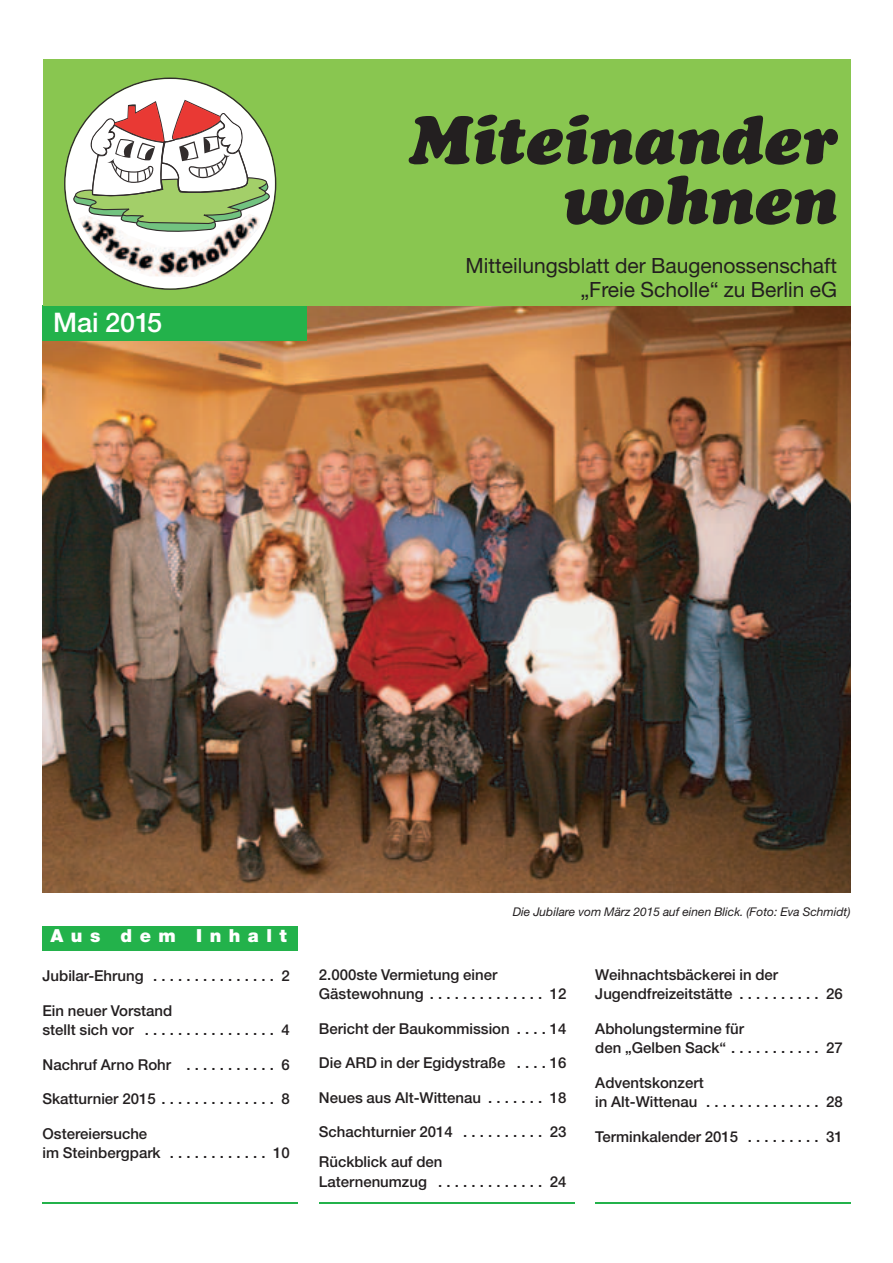
<style>
.page{position:relative;width:893px;height:1263px;background:#fff}
.page>*{position:absolute;margin:0;border:0;box-sizing:border-box;transform-origin:0 0}
.t1{font:italic 900 67.5px/60px "Cooper";color:#231f20;text-align:right}
.t2{font:500 27px "Helvetica Neue LT Std";color:#fff}
.t3{font:21px/24px "Helvetica Neue LT Std";color:#231f20;text-align:right}
.t4{font:900 18px "Helvetica Neue LT Std";letter-spacing:.415em;color:#fff}
.t5{font:500 15px/19.5px "Helvetica Neue LT Std";color:#231f20}
.t6{font:italic 12px "Helvetica Neue LT Std";color:#231f20}
</style>
<div class="page">
<img style="left:43px;top:306px;width:807px;height:586px">
<div style="left:43px;top:926px;width:255px;height:24px;background:#23b24b"></div>
<hr style="left:43px;top:1202px;width:255px;height:1px;background:#23b24b">
<hr style="left:319px;top:1202px;width:255px;height:1px;background:#23b24b">
<hr style="left:595px;top:1202px;width:255px;height:1px;background:#23b24b">
<div style="left:43px;top:306px;width:264px;height:35px;background:#23b24b"></div>
<div style="left:43px;top:60px;width:807px;height:246px;background:#89c650"></div>
<svg style="left:64px;top:78px;width:213px;height:212px"></svg>
<img style="left:78px;top:214px;width:182px;height:63px">
<h2 class="t2" style="left:53px;top:313px;width:111px">Mai 2015</h2>
<h1 class="t1" style="left:409px;top:116px;width:429px">Miteinander wohnen</h1>
<h3 class="t3" style="left:466px;top:256px;width:373px">Mitteilungsblatt der Baugenossenschaft „Freie Scholle“ zu Berlin eG</h3>
<p class="t4" style="left:50px;top:929px;width:238px">Aus dem Inhalt</p>
<p class="t5" style="left:43px;top:968px;width:249px">Jubilar-Ehrung . . . . . . . . . . . . . . . 2</p>
<p class="t5" style="left:43px;top:1002px;width:249px">Ein neuer Vorstand<br>stellt sich vor . . . . . . . . . . . . . . . . 4</p>
<p class="t5" style="left:43px;top:1056px;width:249px">Nachruf Arno Rohr . . . . . . . . . . . 6</p>
<p class="t5" style="left:43px;top:1091px;width:249px">Skatturnier 2015 . . . . . . . . . . . . . . 8</p>
<p class="t5" style="left:43px;top:1125px;width:249px">Ostereiersuche<br>im Steinbergpark . . . . . . . . . . . . 10</p>
<p class="t6" style="left:513px;top:907px;width:339px">Die Jubilare vom März 2015 auf einen Blick. (Foto: Eva Schmidt)</p>
<p class="t5" style="left:319px;top:966px;width:249px">2.000ste Vermietung einer<br>Gästewohnung . . . . . . . . . . . . . . 12</p>
<p class="t5" style="left:319px;top:1020px;width:249px">Bericht der Baukommission . . . . 14</p>
<p class="t5" style="left:319px;top:1054px;width:249px">Die ARD in der Egidystraße . . . . 16</p>
<p class="t5" style="left:319px;top:1089px;width:249px">Neues aus Alt-Wittenau . . . . . . . 18</p>
<p class="t5" style="left:319px;top:1118px;width:249px;line-height:30px">Schachturnier 2014 . . . . . . . . . . 23<br>Rückblick auf den</p>
<p class="t5" style="left:319px;top:1173px;width:249px">Laternenumzug . . . . . . . . . . . . . 24</p>
<p class="t5" style="left:595px;top:966px;width:249px">Weihnachtsbäckerei in der<br>Jugendfreizeitstätte . . . . . . . . . . 26</p>
<p class="t5" style="left:595px;top:1020px;width:249px">Abholungstermine für<br>den „Gelben Sack“ . . . . . . . . . . . 27</p>
<p class="t5" style="left:595px;top:1074px;width:249px">Adventskonzert<br>in Alt-Wittenau . . . . . . . . . . . . . . 28</p>
<p class="t5" style="left:595px;top:1128px;width:249px">Terminkalender 2015 . . . . . . . . . 31</p>
</div>
